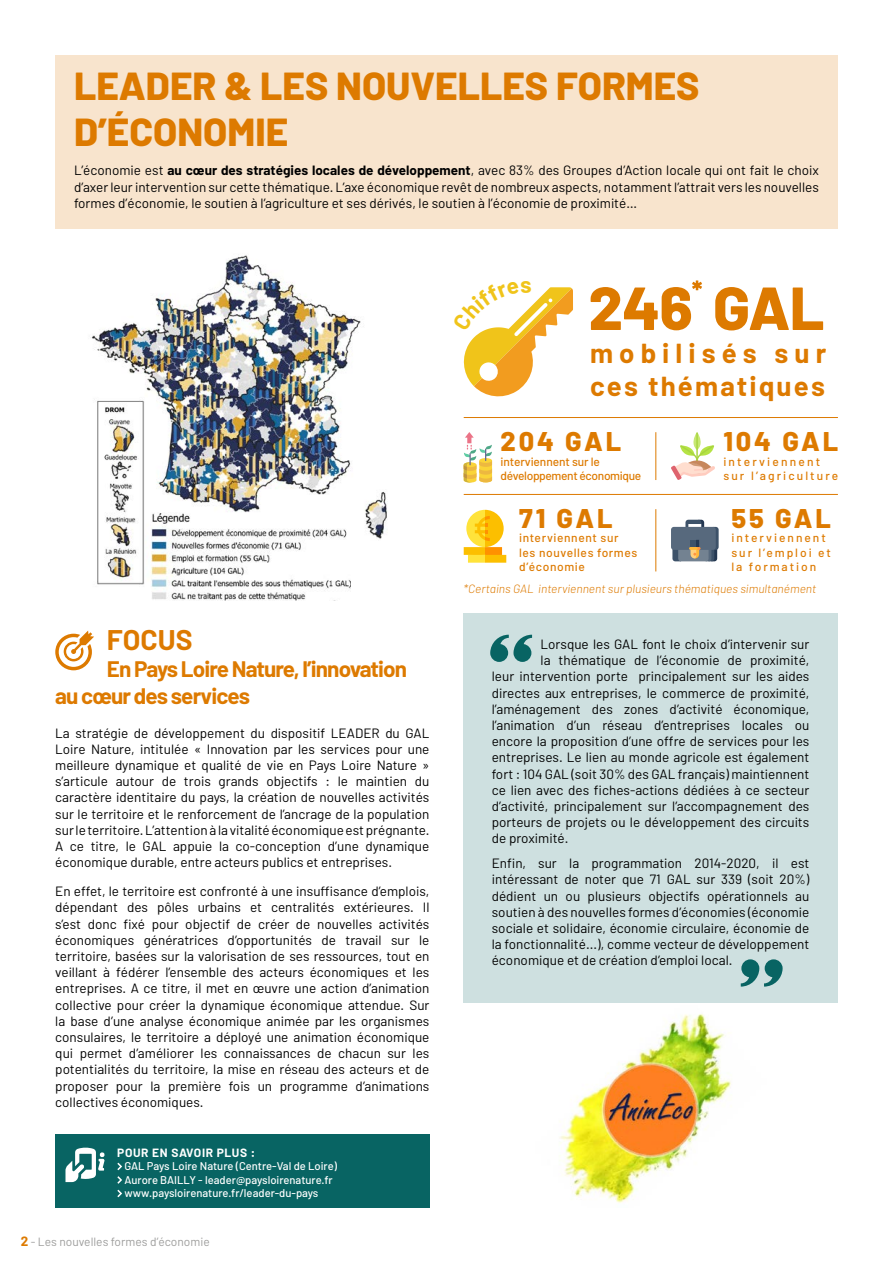
<style>
.page{position:relative;width:893px;height:1263px;background:#fff}
.page>*{position:absolute;margin:0;border:0;box-sizing:border-box;transform-origin:0 0}
.t1{font:800 60.6px "Barlow";letter-spacing:-.01em;color:#dd7a00}
.t2{font:800 39px/46.8px "Barlow";color:#dd7a00}
.t3{font:700 28.5px "Barlow";color:#dd7a00}
.t4{font:700 27.6px/33.2px "Barlow";letter-spacing:.08em;color:#dd7a00}
.t5{font:800 27px "Barlow";letter-spacing:.11em;color:#dd7a00}
.t6{font:700 22.5px/27px "Barlow";letter-spacing:-.04em;color:#dd7a00}
.t7{font:13.5px/16.2px "Barlow";color:#000;text-align:justify}
.t8{font:italic 300 12px "Barlow";color:#dd7a00}
.t9{font:500 12px/14.4px "Barlow";letter-spacing:.05em;color:#dd7a00}
.t10{font:500 12px/14.4px "Barlow";letter-spacing:-.03em;color:#dd7a00}
.t11{font:500 12px/14.4px "Barlow";letter-spacing:.165em;color:#dd7a00}
.t12{font:12px "Barlow";color:#9d9d9c}
.t13{font:500 12px/14.4px "Barlow";letter-spacing:.175em;color:#dd7a00}
.t14{font:700 12px "Barlow";letter-spacing:.05em;color:#fff}
.t15{font:500 11.25px/13.5px "Barlow";color:#fff}
.s1{font-weight:700}
.s2{font-weight:700;font-size:13.5px;color:#dd7a00}
</style>
<div class="page">
<div style="left:55px;top:55px;width:783px;height:174px;background:#f8e4cd"></div>
<svg style="left:55px;top:630px;width:39px;height:40px"></svg>
<div style="left:55px;top:1134px;width:374px;height:74px;background:#086463"></div>
<svg style="left:65px;top:1147px;width:40px;height:35px"></svg>
<svg style="left:117px;top:1163px;width:5px;height:7px"></svg>
<svg style="left:117px;top:1176px;width:5px;height:8px"></svg>
<svg style="left:117px;top:1190px;width:5px;height:7px"></svg>
<svg style="left:464px;top:432px;width:28px;height:51px"></svg>
<svg style="left:464px;top:510px;width:42px;height:53px"></svg>
<hr style="left:655px;top:432px;width:1px;height:48px;background:#dd7a00">
<hr style="left:655px;top:509px;width:1px;height:62px;background:#dd7a00">
<hr style="left:464px;top:417px;width:374px;height:1px;background:#dd7a00">
<hr style="left:464px;top:494px;width:374px;height:1px;background:#dd7a00">
<svg style="left:692px;top:280px;width:10px;height:10px"></svg>
<svg style="left:671px;top:432px;width:44px;height:48px"></svg>
<svg style="left:671px;top:520px;width:48px;height:41px;background:#76818c"></svg>
<div style="left:463px;top:613px;width:375px;height:390px;background:#cee0e0"></div>
<svg style="left:490px;top:635px;width:42px;height:27px"></svg>
<img style="left:560px;top:1014px;width:171px;height:189px">
<svg style="left:741px;top:959px;width:42px;height:27px"></svg>
<img style="left:91px;top:255px;width:296px;height:332px">
<img style="left:152px;top:513px;width:199px;height:87px">
<svg style="left:463px;top:287px;width:110px;height:110px"></svg>
<h2 class="t2" style="left:74px;top:59px;width:627px">LEADER &amp; LES NOUVELLES FORMES<br>D’ÉCONOMIE</h2>
<p class="t7" style="left:74px;top:162px;width:746px">L’économie est <span class="s1">au cœur des stratégies locales de développement</span>, avec 83% des Groupes d’Action locale qui ont fait le choix d’axer leur intervention sur cette thématique. L’axe économique revêt de nombreux aspects, notamment l’attrait vers les nouvelles formes d’économie, le soutien à l’agriculture et ses dérivés, le soutien à l’économie de proximité…</p>
<h1 class="t1" style="left:588px;top:263px;width:237px">246 GAL</h1>
<h3 class="t4" style="left:590px;top:336px;width:238px">mobilisés sur ces thématiques</h3>
<h3 class="t5" style="left:723px;top:421px;width:116px">104 GAL</h3>
<p class="t13" style="left:723px;top:454px;width:116px">interviennent sur l’agriculture</p>
<h3 class="t5" style="left:731px;top:498px;width:101px">55 GAL</h3>
<p class="t11" style="left:731px;top:531px;width:101px">interviennent sur l’emploi et la formation</p>
<h3 class="t5" style="left:501px;top:421px;width:122px">204 GAL</h3>
<p class="t10" style="left:501px;top:454px;width:142px">interviennent sur le développement économique</p>
<h3 class="t5" style="left:519px;top:498px;width:95px">71 GAL</h3>
<p class="t9" style="left:519px;top:531px;width:120px">interviennent sur les nouvelles formes d’économie</p>
<h3 class="t3" style="left:107px;top:622px;width:87px">FOCUS</h3>
<h3 class="t6" style="left:55px;top:656px;width:353px;text-indent:52px">En Pays Loire Nature, l’innovation au cœur des services</h3>
<p class="t7" style="left:55px;top:724px;width:376px">La stratégie de développement du dispositif LEADER du GAL Loire Nature, intitulée « Innovation par les services pour une meilleure dynamique et qualité de vie en Pays Loire Nature » s’articule autour de trois grands objectifs : le maintien du caractère identitaire du pays, la création de nouvelles activités sur le territoire et le renforcement de l’ancrage de la population sur le territoire. L’attention à la vitalité économique est prégnante.<br>A ce titre, le GAL appuie la co-conception d’une dynamique économique durable, entre acteurs publics et entreprises.</p>
<p class="t7" style="left:55px;top:883px;width:376px">En effet, le territoire est confronté à une insuffisance d’emplois, dépendant des pôles urbains et centralités extérieures. Il s’est donc fixé pour objectif de créer de nouvelles activités économiques génératrices d’opportunités de travail sur le territoire, basées sur la valorisation de ses ressources, tout en veillant à fédérer l’ensemble des acteurs économiques et les entreprises. A ce titre, il met en œuvre une action d’animation collective pour créer la dynamique économique attendue. Sur la base d’une analyse économique animée par les organismes consulaires, le territoire a déployé une animation économique qui permet d’améliorer les connaissances de chacun sur les potentialités du territoire, la mise en réseau des acteurs et de proposer pour la première fois un programme d’animations collectives économiques.</p>
<p class="t14" style="left:117px;top:1145px;width:139px">POUR EN SAVOIR PLUS :</p>
<p class="t15" style="left:124px;top:1159px;width:214px">GAL Pays Loire Nature (Centre-Val de Loire)<br>Aurore BAILLY - leader@paysloirenature.fr www.paysloirenature.fr/leader-du-pays</p>
<p class="t12" style="left:21px;top:1234px;width:190px"><span class="s2">2</span> - Les nouvelles formes d’économie</p>
<p class="t8" style="left:463px;top:581px;width:354px">*Certains GAL interviennent sur plusieurs thématiques simultanément</p>
<p class="t7" style="left:541px;top:636px;width:270px">Lorsque les GAL font le choix d’intervenir sur</p>
<p class="t7" style="left:541px;top:652px;width:270px">la thématique de l’économie de proximité,</p>
<p class="t7" style="left:492px;top:668px;width:319px">leur intervention porte principalement sur les aides</p>
<p class="t7" style="left:492px;top:684px;width:319px">directes aux entreprises, le commerce de proximité,</p>
<p class="t7" style="left:492px;top:700px;width:319px">l’aménagement des zones d’activité économique,</p>
<p class="t7" style="left:492px;top:717px;width:319px">l’animation d’un réseau d’entreprises locales ou</p>
<p class="t7" style="left:492px;top:733px;width:319px">encore la proposition d’une offre de services pour les</p>
<p class="t7" style="left:492px;top:749px;width:319px">entreprises. Le lien au monde agricole est également</p>
<p class="t7" style="left:492px;top:765px;width:319px">fort : 104 GAL (soit 30% des GAL français) maintiennent</p>
<p class="t7" style="left:492px;top:781px;width:319px">ce lien avec des fiches-actions dédiées à ce secteur</p>
<p class="t7" style="left:492px;top:798px;width:319px">d’activité, principalement sur l’accompagnement des</p>
<p class="t7" style="left:492px;top:814px;width:319px">porteurs de projets ou le développement des circuits</p>
<p class="t7" style="left:492px;top:830px;width:78px">de proximité.</p>
<p class="t7" style="left:492px;top:855px;width:319px">Enfin, sur la programmation 2014-2020, il est intéressant de noter que 71 GAL sur 339 (soit 20%) dédient un ou plusieurs objectifs opérationnels au soutien à des nouvelles formes d’économies (économie sociale et solidaire, économie circulaire, économie de la fonctionnalité...), comme vecteur de développement économique et de création d’emploi local.</p>
</div>
